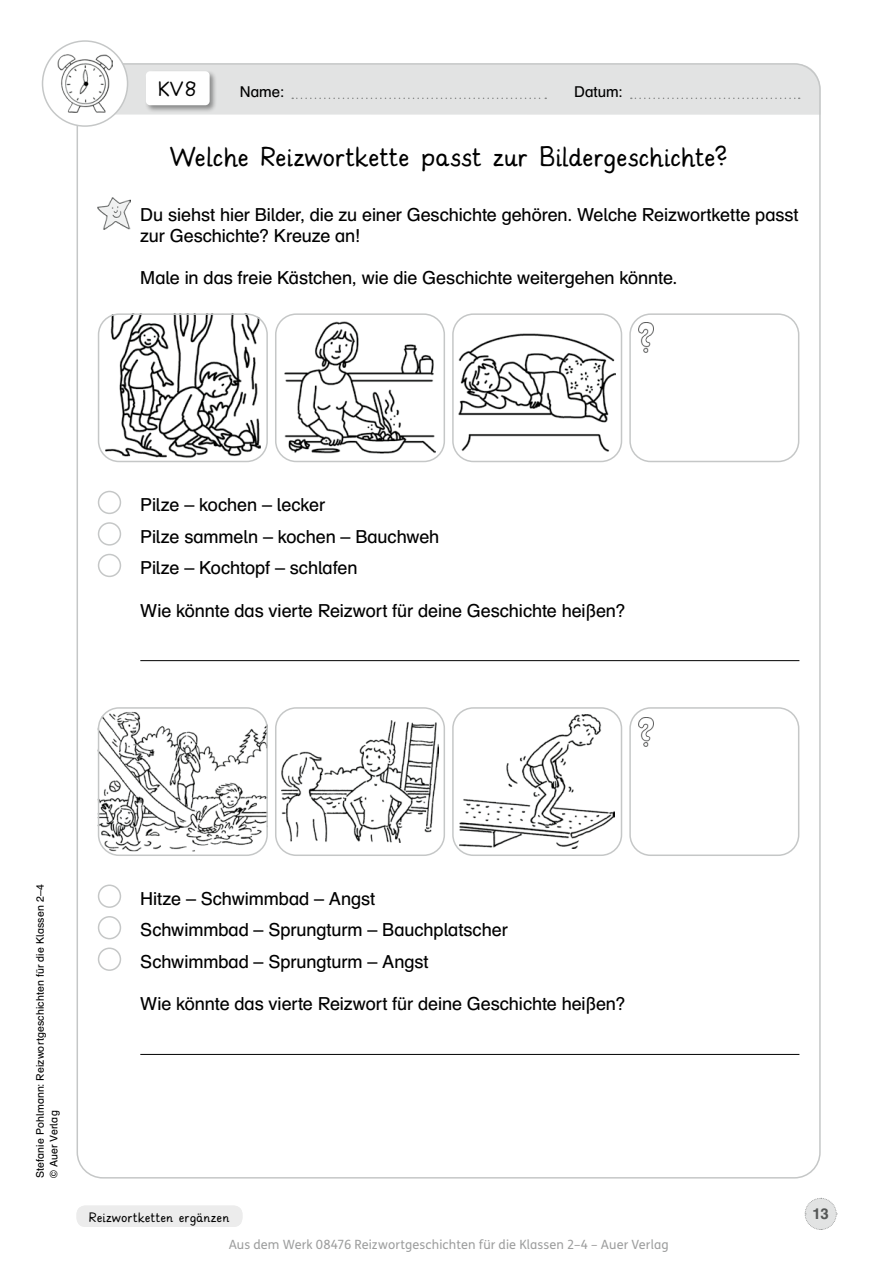
<style>
.page{position:relative;width:893px;height:1263px;background:#fff}
.page>*{position:absolute;margin:0;border:0;box-sizing:border-box;transform-origin:0 0}
.t1{font:30px "Grundschrift GSV";letter-spacing:.015em;color:#000}
.t2{font:22.5px "Grundschrift GSV";color:#000}
.t3{font:18px/31.5px "Auer Schulbuch";letter-spacing:-.005em;color:#000}
.t4{font:15px "Grundschrift GSV";letter-spacing:.025em;color:#000}
.t5{font:15px "Auer Schulbuch";letter-spacing:.005em;color:#000}
.t6{font:700 15px "Auer Schulbuch";color:#555756}
.t7{font:12.75px "FS Klett";letter-spacing:.01em;color:#9d9e9e}
.t8{font:10.5px/13.5px "Auer Schulbuch";letter-spacing:.015em;color:#000}
</style>
<div class="page">
<svg style="left:804px;top:1197px;width:33px;height:33px"></svg>
<div style="left:89px;top:1205px;width:141px;height:22px;background:#ececec"></div>
<svg style="left:77px;top:1205px;width:12px;height:22px"></svg>
<svg style="left:230px;top:1205px;width:12px;height:22px"></svg>
<div style="left:42px;top:40px;width:86px;height:87px;border:2px solid #c5c7c7;border-radius:50%"></div>
<svg style="left:77px;top:64px;width:744px;height:51px"></svg>
<div style="left:145px;top:70px;width:72px;height:43px;background:#000;opacity:.4"></div>
<div style="left:146px;top:71px;width:64px;height:34px;background:#fff;border-radius:4px"></div>
<img style="left:58px;top:55px;width:54px;height:57px">
<img style="left:98px;top:198px;width:33px;height:31px">
<img style="left:105px;top:316px;width:156px;height:143px">
<div style="left:98px;top:313px;width:170px;height:149px;border:2px solid #c5c7c7;border-radius:21px"></div>
<img style="left:284px;top:322px;width:152px;height:132px">
<div style="left:275px;top:313px;width:170px;height:149px;border:2px solid #c5c7c7;border-radius:21px"></div>
<img style="left:459px;top:333px;width:157px;height:119px">
<div style="left:452px;top:313px;width:170px;height:149px;border:2px solid #c5c7c7;border-radius:21px"></div>
<hr style="left:140px;top:660px;width:659px;height:1px;background:#000">
<div style="left:98px;top:491px;width:23px;height:23px;border:2px solid #c5c7c7;border-radius:50%"></div>
<div style="left:98px;top:522px;width:23px;height:24px;border:2px solid #c5c7c7;border-radius:50%"></div>
<div style="left:98px;top:554px;width:23px;height:23px;border:2px solid #c5c7c7;border-radius:50%"></div>
<hr style="left:140px;top:1054px;width:659px;height:1px;background:#000">
<div style="left:98px;top:884px;width:23px;height:24px;border:2px solid #c5c7c7;border-radius:50%"></div>
<div style="left:98px;top:916px;width:23px;height:23px;border:2px solid #c5c7c7;border-radius:50%"></div>
<div style="left:98px;top:947px;width:23px;height:24px;border:2px solid #c5c7c7;border-radius:50%"></div>
<div style="left:629px;top:313px;width:170px;height:149px;border:2px solid #c5c7c7;border-radius:21px"></div>
<img style="left:638px;top:323px;width:16px;height:29px">
<div style="left:629px;top:707px;width:170px;height:149px;border:2px solid #c5c7c7;border-radius:21px"></div>
<img style="left:638px;top:717px;width:16px;height:30px">
<img style="left:98px;top:712px;width:167px;height:139px">
<div style="left:98px;top:707px;width:170px;height:149px;border:2px solid #c5c7c7;border-radius:21px"></div>
<img style="left:281px;top:721px;width:158px;height:122px">
<div style="left:275px;top:707px;width:170px;height:149px;border:2px solid #c5c7c7;border-radius:21px"></div>
<img style="left:460px;top:714px;width:154px;height:135px">
<div style="left:452px;top:707px;width:170px;height:149px;border:2px solid #c5c7c7;border-radius:21px"></div>
<p class="t2" style="left:159px;top:76px;width:39px">KV8</p>
<p class="t5" style="left:240px;top:82px;width:46px">Name:</p>
<p class="t5" style="left:574px;top:82px;width:50px">Datum:</p>
<h1 class="t1" style="left:170px;top:139px;width:558px">Welche Reizwortkette passt zur Bildergeschichte?</h1>
<p class="t3" style="left:140px;top:203px;width:660px;line-height:21px">Du siehst hier Bilder, die zu einer Geschichte gehören. Welche Reizwortkette passt zur Geschichte? Kreuze an!</p>
<p class="t3" style="left:140px;top:261px;width:539px">Male in das freie Kästchen, wie die Geschichte weitergehen könnte.</p>
<p class="t3" style="left:140px;top:488px;width:301px">Pilze – kochen – lecker<br>Pilze sammeln – kochen – Bauchweh<br>Pilze – Kochtopf – schlafen</p>
<p class="t3" style="left:140px;top:594px;width:486px">Wie könnte das vierte Reizwort für deine Geschichte heißen?</p>
<p class="t8" style="left:33px;top:1178px;width:295px;rotate:-90deg">Stefanie Pohlmann: Reizwortgeschichten für die Klassen 2–4 © Auer Verlag</p>
<p class="t3" style="left:140px;top:882px;width:369px">Hitze – Schwimmbad – Angst<br>Schwimmbad – Sprungturm – Bauchplatscher<br>Schwimmbad – Sprungturm – Angst</p>
<p class="t3" style="left:140px;top:988px;width:486px">Wie könnte das vierte Reizwort für deine Geschichte heißen?</p>
<p class="t4" style="left:89px;top:1209px;width:141px">Reizwortketten ergänzen</p>
<p class="t7" style="left:229px;top:1236px;width:441px">Aus dem Werk 08476 Reizwortgeschichten für die Klassen 2–4 – Auer Verlag</p>
<p class="t6" style="left:812px;top:1204px;width:18px">13</p>
</div>
